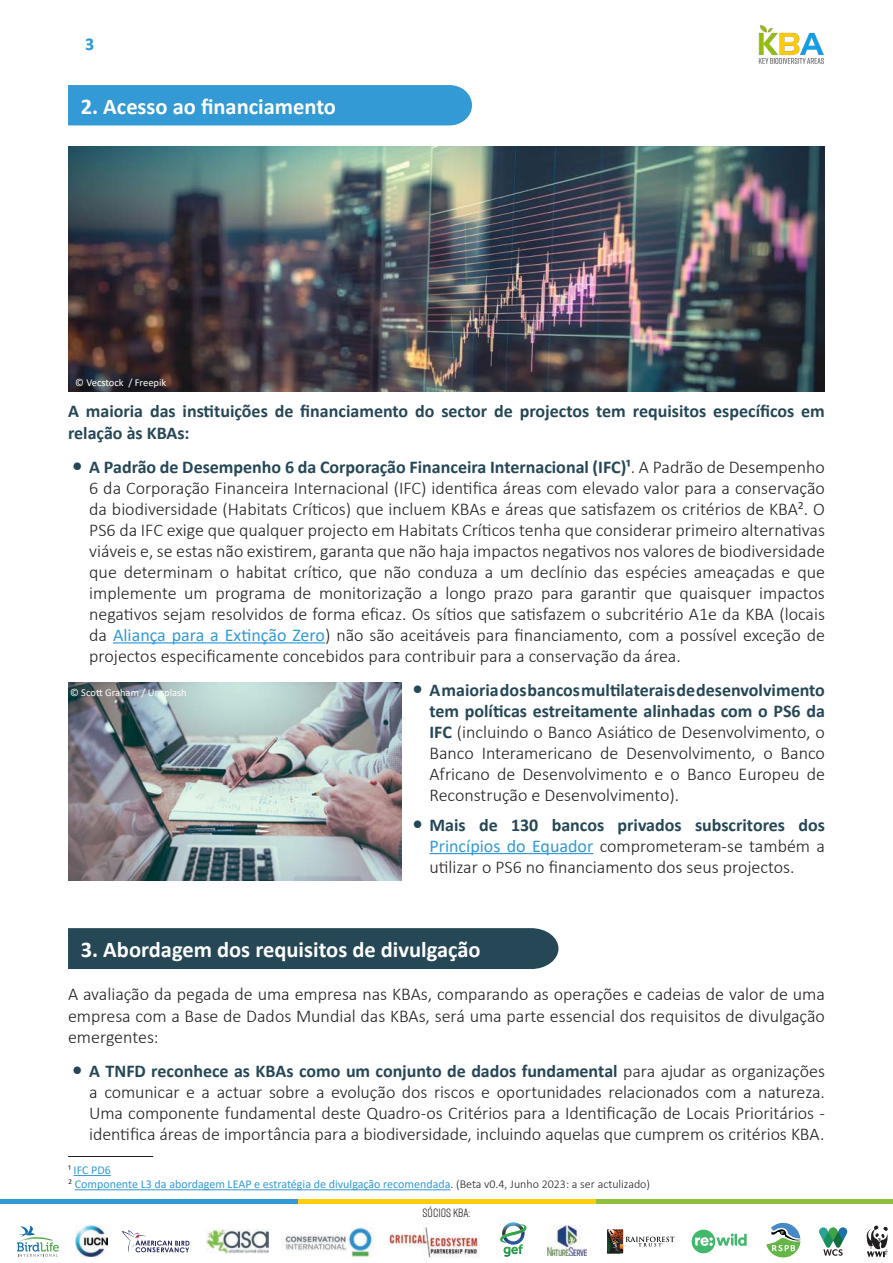
<style>
.page{position:relative;width:893px;height:1263px;background:#fff}
.page>*{position:absolute;margin:0;border:0;box-sizing:border-box;transform-origin:0 0}
.t1{font:700 22.5px "Calibri";color:#fff}
.Paragraph_Style_1{font:300 18px/21px "Calibri";color:#231f20;text-align:justify}
.Paragraph_Style_1-2{font:700 18px/21.6px "Calibri";color:#254756}
.t2{font:700 18px "Calibri";color:#279ad6}
.Paragraph_Style_1-3{font:12px "Calibri";color:#339ad5}
.t3{font:12px "Rift Soft";color:#231f20}
.t4{font:10.5px "Calibri";color:#fff}
.s1{font-weight:700;font-size:21px;color:#254756}
.s2{font-weight:700;color:#254756}
.s3{font-weight:400;color:#339ad5}
.s4{font-weight:300;color:#231f20}
</style>
<div class="page">
<img style="left:758px;top:25px;width:66px;height:39px">
<div style="left:0;top:1199px;width:298px;height:5px;background:#339ad5"></div>
<div style="left:595px;top:1199px;width:298px;height:5px;background:#8fc13e"></div>
<div style="left:298px;top:1199px;width:297px;height:5px;background:#fece0d"></div>
<img style="left:389px;top:1227px;width:91px;height:31px">
<svg style="left:866px;top:1225px;width:22px;height:32px"></svg>
<svg style="left:819px;top:1227px;width:28px;height:29px"></svg>
<svg style="left:766px;top:1222px;width:35px;height:36px"></svg>
<svg style="left:607px;top:1229px;width:67px;height:25px"></svg>
<img style="left:285px;top:1227px;width:89px;height:30px">
<img style="left:207px;top:1230px;width:61px;height:23px">
<svg style="left:122px;top:1230px;width:68px;height:23px"></svg>
<svg style="left:500px;top:1222px;width:27px;height:35px"></svg>
<img style="left:547px;top:1225px;width:39px;height:30px">
<svg style="left:692px;top:1230px;width:55px;height:23px"></svg>
<img style="left:75px;top:1225px;width:33px;height:31px">
<svg style="left:17px;top:1226px;width:42px;height:31px"></svg>
<img style="left:69px;top:147px;width:755px;height:244px">
<hr style="left:113px;top:642px;width:212px;height:1px;background:#339ad5">
<div style="left:68px;top:85px;width:404px;height:40px;background:#339ad5"></div>
<img style="left:68px;top:682px;width:333px;height:198px">
<hr style="left:429px;top:853px;width:164px;height:1px;background:#339ad5">
<hr style="left:74px;top:1175px;width:37px;height:1px;background:#339ad5">
<hr style="left:75px;top:1189px;width:376px;height:1px;background:#339ad5">
<hr style="left:68px;top:1156px;width:85px;height:1px;background:#231f20">
<div style="left:68px;top:928px;width:490px;height:41px;background:#254756"></div>
<p class="t2" style="left:85px;top:31px;width:11px">3</p>
<p class="t1" style="left:81px;top:90px;width:257px">2. Acesso ao financiamento</p>
<p class="t4" style="left:75px;top:375px;width:93px">© Vecstock / Freepik</p>
<p class="Paragraph_Style_1-2" style="left:68px;top:400px;width:758px">A maioria das instituições de financiamento do sector de projectos tem requisitos específicos em relação às KBAs:</p>
<p class="Paragraph_Style_1" style="left:89px;top:456px;width:737px;text-indent:-17px"><span class="s1">•</span> <span class="s2">A Padrão de Desempenho 6 da Corporação Financeira Internacional (IFC)¹</span>. A Padrão de Desempenho 6 da Corporação Financeira Internacional (IFC) identifica áreas com elevado valor para a conservação da biodiversidade (Habitats Críticos) que incluem KBAs e áreas que satisfazem os critérios de KBA². O PS6 da IFC exige que qualquer projecto em Habitats Críticos tenha que considerar primeiro alternativas viáveis e, se estas não existirem, garanta que não haja impactos negativos nos valores de biodiversidade que determinam o habitat crítico, que não conduza a um declínio das espécies ameaçadas e que implemente um programa de monitorização a longo prazo para garantir que quaisquer impactos negativos sejam resolvidos de forma eficaz. Os sítios que satisfazem o subcritério A1e da KBA (locais da <span class="s3">Aliança para a Extinção Zero</span>) não são aceitáveis para financiamento, com a possível exceção de projectos especificamente concebidos para contribuir para a conservação da área.</p>
<p class="t4" style="left:70px;top:685px;width:118px">© Scott Graham / Unsplash</p>
<p class="Paragraph_Style_1" style="left:429px;top:679px;width:397px;text-indent:-17px"><span class="s1">•</span> <span class="s2">A maioria dos bancos multilaterais de desenvolvimento tem políticas estreitamente alinhadas com o PS6 da IFC</span> (incluindo o Banco Asiático de Desenvolvimento, o Banco Interamericano de Desenvolvimento, o Banco Africano de Desenvolvimento e o Banco Europeu de Reconstrução e Desenvolvimento).</p>
<p class="Paragraph_Style_1" style="left:429px;top:814px;width:397px;text-indent:-17px"><span class="s1">•</span> <span class="s2">Mais de 130 bancos privados subscritores dos </span><span class="s3">Princípios do Equador</span> comprometeram-se também a utilizar o PS6 no financiamento dos seus projectos.</p>
<p class="t1" style="left:81px;top:934px;width:401px">3. Abordagem dos requisitos de divulgação</p>
<p class="Paragraph_Style_1" style="left:68px;top:983px;width:758px;line-height:21.6px">A avaliação da pegada de uma empresa nas KBAs, comparando as operações e cadeias de valor de uma empresa com a Base de Dados Mundial das KBAs, será uma parte essencial dos requisitos de divulgação emergentes:</p>
<p class="Paragraph_Style_1" style="left:89px;top:1060px;width:737px;text-indent:-17px"><span class="s1">•</span> <span class="s2">A TNFD reconhece as KBAs como um conjunto de dados fundamental</span> para ajudar as organizações a comunicar e a actuar sobre a evolução dos riscos e oportunidades relacionados com a natureza.<br>Uma componente fundamental deste Quadro-os Critérios para a Identificação de Locais Prioritários - identifica áreas de importância para a biodiversidade, incluindo aquelas que cumprem os critérios KBA.</p>
<p class="Paragraph_Style_1-3" style="left:68px;top:1162px;width:44px"><span class="s4">¹</span> IFC PD6</p>
<p class="Paragraph_Style_1-3" style="left:68px;top:1176px;width:584px"><span class="s4">²</span> Componente L3 da abordagem LEAP e estratégia de divulgação recomendada<span class="s4">. (Beta v0.4, Junho 2023: a ser actulizado)</span></p>
<p class="t3" style="left:423px;top:1204px;width:49px">SÓCIOS KBA:</p>
</div>
